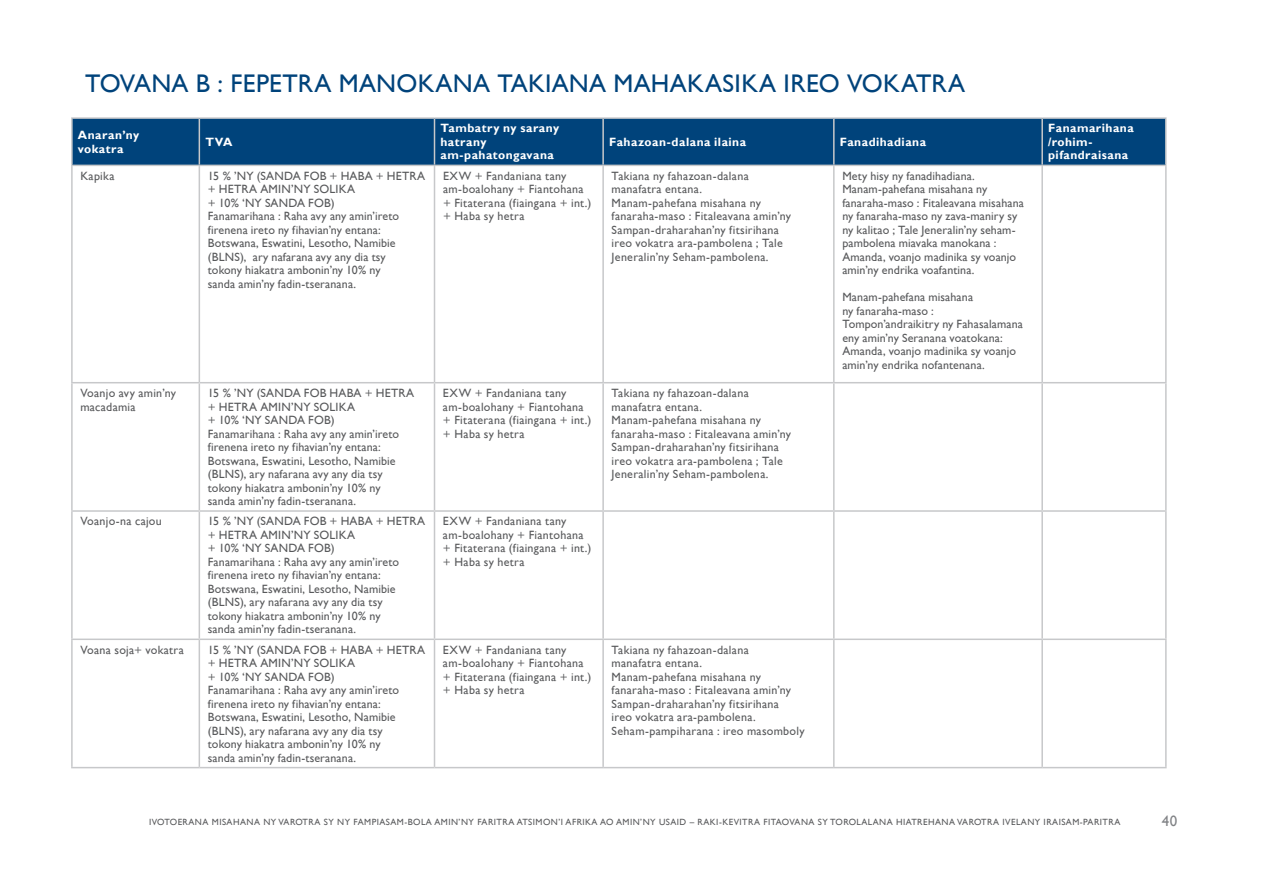
<style>
.page{position:relative;width:1263px;height:893px;background:#fff}
.page>*{position:absolute;margin:0;border:0;box-sizing:border-box;transform-origin:0 0}
.t1{font:25.5px "Gill Sans";letter-spacing:.01em;color:#00437b}
.t2{font:15px "Gill Sans";color:#808285}
.t3{font:12px/13.5px "Gill Sans";letter-spacing:.015em;color:#58595b}
.t4{font:700 12px/13.5px "Gill Sans";letter-spacing:.04em;color:#fff}
.t5{font:9px "Gill Sans";letter-spacing:.05em;color:#58595b}
</style>
<div class="page">
<div style="left:73px;top:119px;width:1092px;height:46px;background:#00437b"></div>
<hr style="left:71px;top:166px;width:2px;height:216px;background:#c7c8ca">
<hr style="left:199px;top:166px;width:1px;height:216px;background:#c7c8ca">
<hr style="left:434px;top:166px;width:1px;height:216px;background:#c7c8ca">
<hr style="left:602px;top:166px;width:2px;height:216px;background:#c7c8ca">
<hr style="left:833px;top:166px;width:1px;height:216px;background:#c7c8ca">
<hr style="left:1041px;top:166px;width:2px;height:216px;background:#c7c8ca">
<hr style="left:1165px;top:166px;width:1px;height:216px;background:#c7c8ca">
<hr style="left:71px;top:382px;width:128px;height:1px;background:#c7c8ca">
<hr style="left:71px;top:383px;width:2px;height:127px;background:#c7c8ca">
<hr style="left:199px;top:382px;width:235px;height:1px;background:#c7c8ca">
<hr style="left:199px;top:383px;width:1px;height:127px;background:#c7c8ca">
<hr style="left:434px;top:382px;width:169px;height:1px;background:#c7c8ca">
<hr style="left:434px;top:383px;width:1px;height:127px;background:#c7c8ca">
<hr style="left:603px;top:382px;width:231px;height:1px;background:#c7c8ca">
<hr style="left:602px;top:383px;width:2px;height:127px;background:#c7c8ca">
<hr style="left:834px;top:382px;width:208px;height:1px;background:#c7c8ca">
<hr style="left:833px;top:383px;width:1px;height:127px;background:#c7c8ca">
<hr style="left:1042px;top:382px;width:124px;height:1px;background:#c7c8ca">
<hr style="left:1041px;top:383px;width:2px;height:127px;background:#c7c8ca">
<hr style="left:1165px;top:383px;width:1px;height:127px;background:#c7c8ca">
<hr style="left:71px;top:510px;width:128px;height:2px;background:#c7c8ca">
<hr style="left:71px;top:512px;width:2px;height:127px;background:#c7c8ca">
<hr style="left:199px;top:510px;width:235px;height:2px;background:#c7c8ca">
<hr style="left:199px;top:512px;width:1px;height:127px;background:#c7c8ca">
<hr style="left:434px;top:510px;width:169px;height:2px;background:#c7c8ca">
<hr style="left:434px;top:512px;width:1px;height:127px;background:#c7c8ca">
<hr style="left:603px;top:510px;width:231px;height:2px;background:#c7c8ca">
<hr style="left:602px;top:512px;width:2px;height:127px;background:#c7c8ca">
<hr style="left:834px;top:510px;width:208px;height:2px;background:#c7c8ca">
<hr style="left:833px;top:512px;width:1px;height:127px;background:#c7c8ca">
<hr style="left:1042px;top:510px;width:124px;height:2px;background:#c7c8ca">
<hr style="left:1041px;top:512px;width:2px;height:127px;background:#c7c8ca">
<hr style="left:1165px;top:512px;width:1px;height:127px;background:#c7c8ca">
<hr style="left:71px;top:639px;width:128px;height:1px;background:#c7c8ca">
<hr style="left:71px;top:640px;width:2px;height:127px;background:#c7c8ca">
<hr style="left:199px;top:639px;width:235px;height:1px;background:#c7c8ca">
<hr style="left:199px;top:640px;width:1px;height:127px;background:#c7c8ca">
<hr style="left:434px;top:639px;width:169px;height:1px;background:#c7c8ca">
<hr style="left:434px;top:640px;width:1px;height:127px;background:#c7c8ca">
<hr style="left:603px;top:639px;width:231px;height:1px;background:#c7c8ca">
<hr style="left:602px;top:640px;width:2px;height:127px;background:#c7c8ca">
<hr style="left:834px;top:639px;width:208px;height:1px;background:#c7c8ca">
<hr style="left:833px;top:640px;width:1px;height:127px;background:#c7c8ca">
<hr style="left:1042px;top:639px;width:124px;height:1px;background:#c7c8ca">
<hr style="left:1041px;top:640px;width:2px;height:127px;background:#c7c8ca">
<hr style="left:1165px;top:640px;width:1px;height:127px;background:#c7c8ca">
<hr style="left:71px;top:767px;width:128px;height:1px;background:#c7c8ca">
<hr style="left:199px;top:767px;width:235px;height:1px;background:#c7c8ca">
<hr style="left:434px;top:767px;width:169px;height:1px;background:#c7c8ca">
<hr style="left:603px;top:767px;width:231px;height:1px;background:#c7c8ca">
<hr style="left:834px;top:767px;width:208px;height:1px;background:#c7c8ca">
<hr style="left:1042px;top:767px;width:124px;height:1px;background:#c7c8ca">
<hr style="left:71px;top:117px;width:128px;height:2px;background:#c7c8ca">
<hr style="left:71px;top:119px;width:2px;height:46px;background:#c7c8ca">
<hr style="left:199px;top:117px;width:235px;height:2px;background:#c7c8ca">
<hr style="left:199px;top:119px;width:1px;height:46px;background:#c7c8ca">
<hr style="left:434px;top:117px;width:169px;height:2px;background:#c7c8ca">
<hr style="left:434px;top:119px;width:1px;height:46px;background:#c7c8ca">
<hr style="left:603px;top:117px;width:231px;height:2px;background:#c7c8ca">
<hr style="left:602px;top:119px;width:2px;height:46px;background:#c7c8ca">
<hr style="left:834px;top:117px;width:208px;height:2px;background:#c7c8ca">
<hr style="left:833px;top:119px;width:1px;height:46px;background:#c7c8ca">
<hr style="left:1042px;top:117px;width:124px;height:2px;background:#c7c8ca">
<hr style="left:1041px;top:119px;width:2px;height:46px;background:#c7c8ca">
<hr style="left:1165px;top:119px;width:1px;height:46px;background:#c7c8ca">
<hr style="left:71px;top:165px;width:128px;height:1px;background:#c7c8ca">
<hr style="left:199px;top:165px;width:235px;height:1px;background:#c7c8ca">
<hr style="left:434px;top:165px;width:169px;height:1px;background:#c7c8ca">
<hr style="left:603px;top:165px;width:231px;height:1px;background:#c7c8ca">
<hr style="left:834px;top:165px;width:208px;height:1px;background:#c7c8ca">
<hr style="left:1042px;top:165px;width:124px;height:1px;background:#c7c8ca">
<h1 class="t1" style="left:85px;top:68px;width:882px">TOVANA B : FEPETRA MANOKANA TAKIANA MAHAKASIKA IREO VOKATRA</h1>
<p class="t4" style="left:78px;top:129px;width:63px">Anaran’ny vokatra</p>
<p class="t4" style="left:205px;top:135px;width:29px">TVA</p>
<p class="t4" style="left:440px;top:122px;width:120px">Tambatry ny sarany hatrany am-pahatongavana</p>
<p class="t4" style="left:609px;top:135px;width:138px">Fahazoan-dalana ilaina</p>
<p class="t4" style="left:840px;top:135px;width:88px">Fanadihadiana</p>
<p class="t3" style="left:80px;top:169px;width:36px">Kapika</p>
<p class="t3" style="left:208px;top:169px;width:219px">15 % ’NY (SANDA FOB + HABA + HETRA + HETRA AMIN’NY SOLIKA<br>+ 10% ‘NY SANDA FOB)<br>Fanamarihana : Raha avy any amin’ireto firenena ireto ny fihavian’ny entana:<br>Botswana, Eswatini, Lesotho, Namibie (BLNS), ary nafarana avy any dia tsy<br>tokony hiakatra ambonin’ny 10% ny<br>sanda amin’ny fadin-tseranana.</p>
<p class="t3" style="left:443px;top:169px;width:150px">EXW + Fandaniana tany am-boalohany + Fiantohana + Fitaterana (fiaingana + int.) + Haba sy hetra</p>
<p class="t3" style="left:612px;top:169px;width:181px">Takiana ny fahazoan-dalana manafatra entana.<br>Manam-pahefana misahana ny fanaraha-maso : Fitaleavana amin’ny<br>Sampan-draharahan’ny fitsirihana ireo vokatra ara-pambolena ; Tale<br>Jeneralin’ny Seham-pambolena.</p>
<p class="t3" style="left:842px;top:169px;width:183px">Mety hisy ny fanadihadiana.<br>Manam-pahefana misahana ny fanaraha-maso : Fitaleavana misahana ny fanaraha-maso ny zava-maniry sy ny kalitao ; Tale Jeneralin’ny seham&shy;pambolena miavaka manokana :<br>Amanda, voanjo madinika sy voanjo amin’ny endrika voafantina.</p>
<p class="t3" style="left:842px;top:290px;width:182px">Manam-pahefana misahana<br>ny fanaraha-maso :<br>Tompon’andraikitry ny Fahasalamana eny amin’ny Seranana voatokana:<br>Amanda, voanjo madinika sy voanjo amin’ny endrika nofantenana.</p>
<p class="t3" style="left:80px;top:386px;width:97px">Voanjo avy amin’ny macadamia</p>
<p class="t3" style="left:208px;top:386px;width:208px">15 % ’NY (SANDA FOB HABA + HETRA + HETRA AMIN’NY SOLIKA<br>+ 10% ‘NY SANDA FOB)<br>Fanamarihana : Raha avy any amin’ireto firenena ireto ny fihavian’ny entana:<br>Botswana, Eswatini, Lesotho, Namibie (BLNS), ary nafarana avy any dia tsy tokony hiakatra ambonin’ny 10% ny<br>sanda amin’ny fadin-tseranana.</p>
<p class="t3" style="left:443px;top:386px;width:150px">EXW + Fandaniana tany am-boalohany + Fiantohana + Fitaterana (fiaingana + int.) + Haba sy hetra</p>
<p class="t3" style="left:612px;top:386px;width:181px">Takiana ny fahazoan-dalana manafatra entana.<br>Manam-pahefana misahana ny fanaraha-maso : Fitaleavana amin’ny<br>Sampan-draharahan’ny fitsirihana ireo vokatra ara-pambolena ; Tale<br>Jeneralin’ny Seham-pambolena.</p>
<p class="t3" style="left:80px;top:514px;width:83px">Voanjo-na cajou</p>
<p class="t3" style="left:208px;top:514px;width:219px">15 % ’NY (SANDA FOB + HABA + HETRA + HETRA AMIN’NY SOLIKA<br>+ 10% ‘NY SANDA FOB)<br>Fanamarihana : Raha avy any amin’ireto firenena ireto ny fihavian’ny entana:<br>Botswana, Eswatini, Lesotho, Namibie (BLNS), ary nafarana avy any dia tsy<br>tokony hiakatra ambonin’ny 10% ny<br>sanda amin’ny fadin-tseranana.</p>
<p class="t3" style="left:443px;top:514px;width:150px">EXW + Fandaniana tany am-boalohany + Fiantohana + Fitaterana (fiaingana + int.) + Haba sy hetra</p>
<p class="t3" style="left:80px;top:643px;width:105px">Voana soja+ vokatra</p>
<p class="t3" style="left:208px;top:643px;width:219px">15 % ’NY (SANDA FOB + HABA + HETRA + HETRA AMIN’NY SOLIKA<br>+ 10% ‘NY SANDA FOB)<br>Fanamarihana : Raha avy any amin’ireto firenena ireto ny fihavian’ny entana:<br>Botswana, Eswatini, Lesotho, Namibie (BLNS), ary nafarana avy any dia tsy<br>tokony hiakatra ambonin’ny 10% ny<br>sanda amin’ny fadin-tseranana.</p>
<p class="t3" style="left:443px;top:643px;width:150px">EXW + Fandaniana tany am-boalohany + Fiantohana + Fitaterana (fiaingana + int.) + Haba sy hetra</p>
<p class="t3" style="left:612px;top:643px;width:194px">Takiana ny fahazoan-dalana<br>manafatra entana.<br>Manam-pahefana misahana ny fanaraha-maso : Fitaleavana amin’ny<br>Sampan-draharahan’ny fitsirihana<br>ireo vokatra ara-pambolena.<br>Seham-pampiharana : ireo masomboly</p>
<p class="t4" style="left:1048px;top:122px;width:87px">Fanamarihana /rohim&shy;pifandraisana</p>
<p class="t5" style="left:149px;top:817px;width:973px">IVOTOERANA MISAHANA NY VAROTRA SY NY FAMPIASAM-BOLA AMIN’NY FARITRA ATSIMON’I AFRIKA AO AMIN’NY USAID – RAKI-KEVITRA FITAOVANA SY TOROLALANA HIATREHANA VAROTRA IVELANY IRAISAM-PARITRA</p>
<p class="t2" style="left:1162px;top:812px;width:17px">40</p>
</div>
